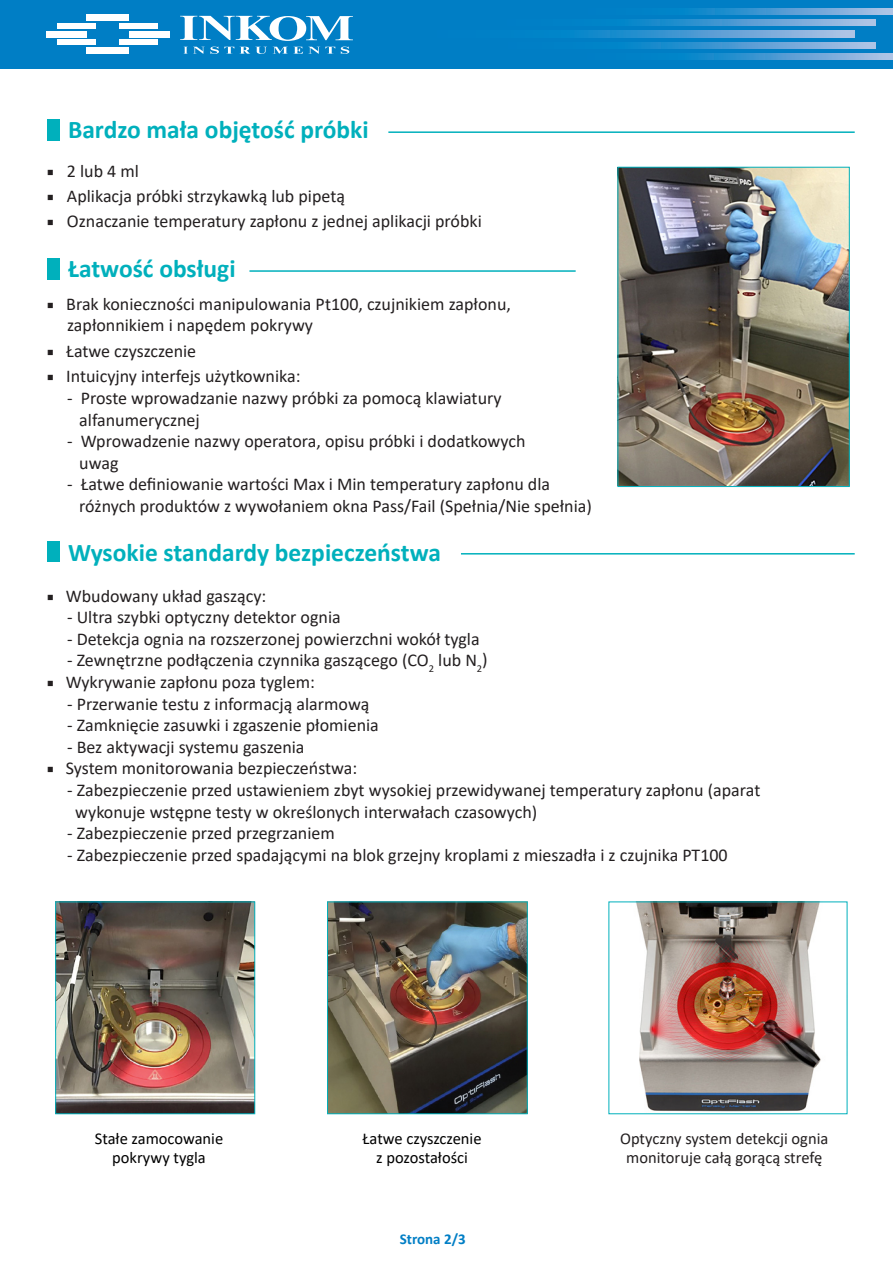
<style>
.page{position:relative;width:893px;height:1263px;background:#fff}
.page>*{position:absolute;margin:0;border:0;box-sizing:border-box;transform-origin:0 0}
.t1{font:700 25.5px "Calibri";color:#00b0bc}
.t2{font:18px/21.6px "Calibri";color:#231f20}
.t3{font:16.5px/19.8px "Calibri";color:#000;text-align:center}
.t4{font:16.5px/19.8px "Calibri";color:#231f20;text-align:center}
.t5{font:700 15px "Calibri";color:#007ec5}
.s1{font-family:"Minion Pro"}
.s2{font-family:"Minion Pro";font-weight:700}
</style>
<div class="page">
<div style="left:47px;top:119px;width:13px;height:21px;background:#00b0bc"></div>
<div style="left:47px;top:542px;width:13px;height:20px;background:#00b0bc"></div>
<hr style="left:461px;top:553px;width:394px;height:1px;background:#00b0bc">
<hr style="left:388px;top:131px;width:467px;height:2px;background:#00b0bc">
<div style="left:0;top:0;width:893px;height:68px;background:#007ec5"></div>
<svg style="left:695px;top:8px;width:198px;height:7px"></svg>
<svg style="left:637px;top:19px;width:239px;height:7px;background:#5ca1d6"></svg>
<svg style="left:584px;top:31px;width:271px;height:6px;background:#5ca1d6"></svg>
<svg style="left:638px;top:42px;width:238px;height:7px;background:#5ca1d6"></svg>
<svg style="left:695px;top:54px;width:198px;height:6px"></svg>
<div style="left:87px;top:14px;width:42px;height:7px;background:#fff"></div>
<div style="left:87px;top:47px;width:42px;height:6px;background:#fff"></div>
<div style="left:129px;top:31px;width:40px;height:6px;background:#fff"></div>
<div style="left:47px;top:31px;width:40px;height:6px;background:#fff"></div>
<div style="left:119px;top:39px;width:38px;height:6px;background:#fff"></div>
<div style="left:57px;top:39px;width:39px;height:6px;background:#fff"></div>
<div style="left:119px;top:23px;width:38px;height:6px;background:#fff"></div>
<div style="left:57px;top:23px;width:39px;height:6px;background:#fff"></div>
<svg style="left:180px;top:16px;width:173px;height:25px"></svg>
<svg style="left:184px;top:47px;width:50px;height:7px"></svg>
<svg style="left:240px;top:47px;width:26px;height:7px"></svg>
<svg style="left:273px;top:47px;width:62px;height:7px"></svg>
<svg style="left:341px;top:47px;width:8px;height:7px"></svg>
<img style="left:636px;top:903px;width:185px;height:209px">
<div style="left:47px;top:258px;width:13px;height:21px;background:#00b0bc"></div>
<hr style="left:249px;top:270px;width:327px;height:2px;background:#00b0bc">
<img style="left:619px;top:169px;width:229px;height:316px">
<div style="left:617px;top:167px;width:233px;height:320px;border:1px solid #00b0bc"></div>
<img style="left:57px;top:903px;width:196px;height:209px">
<div style="left:55px;top:901px;width:200px;height:213px;border:1px solid #00b0bc"></div>
<img style="left:329px;top:903px;width:197px;height:209px">
<div style="left:327px;top:901px;width:201px;height:213px;border:1px solid #00b0bc"></div>
<p class="t1" style="left:68px;top:112px;width:302px">Bardzo mała objętość próbki</p>
<p class="t2" style="left:47px;top:159px;width:94px"><span class="s1">■</span> 2 lub 4 ml</p>
<p class="t2" style="left:47px;top:185px;width:300px"><span class="s1">■</span> Aplikacja próbki strzykawką lub pipetą</p>
<p class="t2" style="left:47px;top:210px;width:437px"><span class="s1">■</span> Oznaczanie temperatury zapłonu z jednej aplikacji próbki</p>
<p class="t1" style="left:68px;top:251px;width:169px">Łatwość obsługi</p>
<p class="t2" style="left:67px;top:292px;width:445px;text-indent:-20px"><span class="s1">■</span> Brak konieczności manipulowania Pt100, czujnikiem zapłonu, zapłonnikiem i napędem pokrywy</p>
<p class="t2" style="left:47px;top:340px;width:151px"><span class="s1">■</span> Łatwe czyszczenie</p>
<p class="t2" style="left:47px;top:365px;width:255px"><span class="s1">■</span> Intuicyjny interfejs użytkownika:</p>
<p class="t2" style="left:79px;top:387px;width:424px;text-indent:-12px">- Proste wprowadzanie nazwy próbki za pomocą klawiatury alfanumerycznej</p>
<p class="t2" style="left:79px;top:430px;width:448px;text-indent:-12px">- Wprowadzenie nazwy operatora, opisu próbki i dodatkowych uwag</p>
<p class="t2" style="left:79px;top:473px;width:514px;text-indent:-12px">- Łatwe definiowanie wartości Max i Min temperatury zapłonu dla różnych produktów z wywołaniem okna Pass/Fail (Spełnia/Nie spełnia)</p>
<p class="t1" style="left:68px;top:534px;width:374px">Wysokie standardy bezpieczeństwa</p>
<p class="t2" style="left:47px;top:584px;width:221px"><span class="s2">■</span> Wbudowany układ gaszący:</p>
<p class="t2" style="left:67px;top:606px;width:275px">- Ultra szybki optyczny detektor ognia</p>
<p class="t2" style="left:67px;top:628px;width:414px">- Detekcja ognia na rozszerzonej powierzchni wokół tygla</p>
<p class="t2" style="left:67px;top:649px;width:422px">- Zewnętrzne podłączenia czynnika gaszącego (CO<sub>2</sub> lub N<sub>2</sub>)</p>
<p class="t2" style="left:47px;top:671px;width:270px"><span class="s2">■</span> Wykrywanie zapłonu poza tyglem:</p>
<p class="t2" style="left:67px;top:692px;width:304px">- Przerwanie testu z informacją alarmową</p>
<p class="t2" style="left:67px;top:714px;width:313px">- Zamknięcie zasuwki i zgaszenie płomienia</p>
<p class="t2" style="left:67px;top:736px;width:239px">- Bez aktywacji systemu gaszenia</p>
<p class="t2" style="left:47px;top:757px;width:312px"><span class="s2">■</span> System monitorowania bezpieczeństwa:</p>
<p class="t2" style="left:75px;top:779px;width:687px;text-indent:-8px">- Zabezpieczenie przed ustawieniem zbyt wysokiej przewidywanej temperatury zapłonu (aparat wykonuje wstępne testy w określonych interwałach czasowych)</p>
<p class="t2" style="left:67px;top:822px;width:269px">- Zabezpieczenie przed przegrzaniem</p>
<p class="t2" style="left:67px;top:844px;width:662px">- Zabezpieczenie przed spadającymi na blok grzejny kroplami z mieszadła i z czujnika PT100</p>
<p class="t3" style="left:95px;top:1128px;width:130px">Stałe zamocowanie pokrywy tygla</p>
<p class="t3" style="left:362px;top:1128px;width:121px">Łatwe czyszczenie z pozostałości</p>
<p class="t5" style="left:400px;top:1229px;width:68px">Strona 2/3</p>
<p class="t4" style="left:620px;top:1128px;width:210px">Optyczny system detekcji ognia monitoruje całą gorącą strefę</p>
</div>
